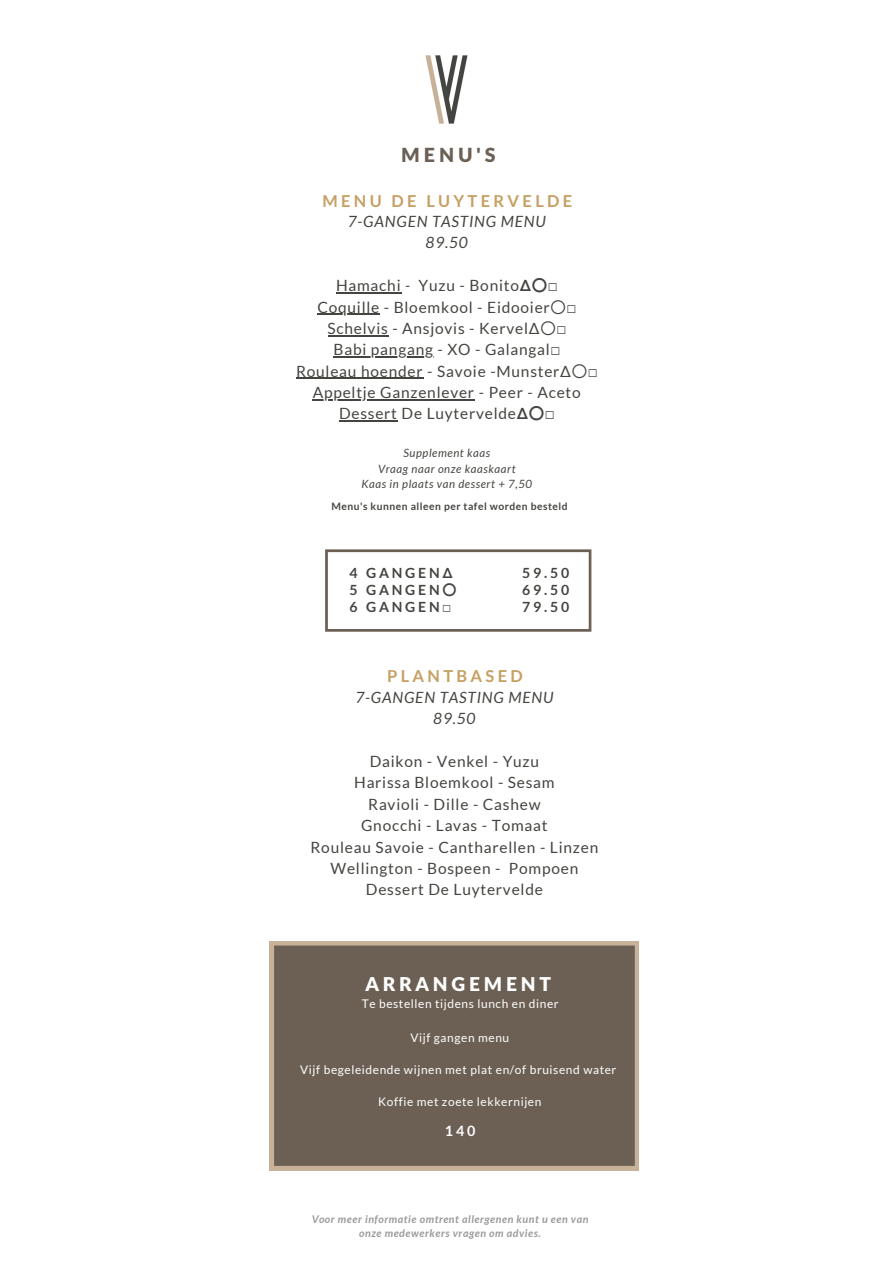
<style>
.page{position:relative;width:894px;height:1264px;background:#fff}
.page>*{position:absolute;margin:0;border:0;box-sizing:border-box;transform-origin:0 0}
.t1{font:900 19.5px "Lato Latin";color:#6c6054}
.t2{font:900 19.05px "Lato Latin";letter-spacing:.2em;color:#fff}
.t3{font:700 16.5px "Lato";letter-spacing:.2em;color:#c6a064}
.t4{font:15.45px/21.3px "Lato";letter-spacing:.05em;color:#444440;text-align:center}
.t5{font:italic 15.45px/21.3px "Lato";letter-spacing:.05em;color:#444440;text-align:center}
.t6{font:700 14.25px "Lato";color:#fff}
.t7{font:700 14.1px "Lato";letter-spacing:.2em;color:#444440}
.t8{font:12px "Lato";letter-spacing:.05em;color:#fff}
.t9{font:italic 11.4px/15.6px "Lato";letter-spacing:.05em;color:#444440;text-align:center}
.t10{font:italic 700 10.65px/14.2px "Lato";letter-spacing:.05em;color:#444440;text-align:center}
.t11{font:700 10.2px "Lato";letter-spacing:.05em;color:#444440}
.s1{font-style:italic}
.s2{font-weight:700}
.s3{font-family:"Noto Sans CJ Ksc";font-weight:700}
.s4{font-family:"Free Mono"}
.s5{font-family:"Noto Sans CJ Ksc"}
.s6{font-family:"Free Mono";font-weight:400}
</style>
<div class="page">
<img style="left:425px;top:55px;width:43px;height:69px">
<svg style="left:325px;top:549px;width:266px;height:82px"></svg>
<hr style="left:336px;top:292px;width:65px;height:1px;background:#444440">
<hr style="left:317px;top:314px;width:63px;height:1px;background:#444440">
<hr style="left:327px;top:335px;width:61px;height:1px;background:#444440">
<hr style="left:333px;top:356px;width:100px;height:1px;background:#444440">
<hr style="left:296px;top:378px;width:127px;height:1px;background:#444440">
<hr style="left:312px;top:399px;width:163px;height:1px;background:#444440">
<hr style="left:339px;top:420px;width:59px;height:2px;background:#444440">
<div style="left:269px;top:941px;width:369px;height:229px;background:#6c6054"></div>
<p class="t1" style="left:401px;top:146px;width:96px">MENU'S</p>
<p class="t3" style="left:322px;top:190px;width:251px">MENU DE LUYTERVELDE</p>
<h1 class="t5" style="left:347px;top:210px;width:199px">7-GANGEN TASTING MENU<br>89.50</h1>
<h3 class="t4" style="left:336px;top:274px;width:223px">Hamachi <span class="s1">-</span> Yuzu - Bonito<span class="s2">∆</span><span class="s3">〇</span><span class="s4">☐</span></h3>
<h4 class="t4" style="left:317px;top:296px;width:260px">Coquille - Bloemkool - Eidooier<span class="s5">〇</span><span class="s4">☐<br></span>Schelvis - Ansjovis - Kervel∆<span class="s5">〇</span><span class="s4">☐</span></h4>
<h2 class="t4" style="left:296px;top:339px;width:303px">Babi pangang - XO - Galangal<span class="s4">☐<br></span>Rouleau hoender - Savoie -Munster∆<span class="s5">〇</span><span class="s4">☐</span></h2>
<h6 class="t4" style="left:312px;top:381px;width:269px">Appeltje Ganzenlever - Peer - Aceto<br>Dessert De Luytervelde<span class="s2">∆</span><span class="s3">〇</span><span class="s4">☐</span></h6>
<h5 class="t9" style="left:361px;top:444px;width:172px">Supplement kaas<br>Vraag naar onze kaaskaart<br>Kaas in plaats van dessert + 7,50</h5>
<h4 class="t11" style="left:331px;top:499px;width:238px">Menu's kunnen alleen per tafel worden besteld</h4>
<h5 class="t7" style="left:349px;top:564px;width:105px">4 GANGEN∆</h5>
<h5 class="t7" style="left:522px;top:564px;width:49px">59.50</h5>
<h5 class="t7" style="left:349px;top:581px;width:109px">5 GANGEN<span class="s5">〇</span></h5>
<h5 class="t7" style="left:522px;top:581px;width:49px">69.50</h5>
<h5 class="t7" style="left:349px;top:598px;width:103px">6 GANGEN<span class="s6">☐</span></h5>
<h3 class="t7" style="left:522px;top:598px;width:49px">79.50</h3>
<p class="t3" style="left:387px;top:666px;width:137px">PLANTBASED</p>
<h6 class="t5" style="left:355px;top:686px;width:199px">7-GANGEN TASTING MENU<br>89.50</h6>
<p class="t4" style="left:310px;top:750px;width:289px">Daikon - Venkel - Yuzu<br>Harissa Bloemkool - Sesam<br>Ravioli - Dille - Cashew<br>Gnocchi - Lavas - Tomaat<br>Rouleau Savoie - Cantharellen - Linzen<br>Wellington - Bospeen - Pompoen<br>Dessert De Luytervelde</p>
<h2 class="t2" style="left:365px;top:975px;width:187px">ARRANGEMENT</h2>
<h6 class="t8" style="left:361px;top:996px;width:198px">Te bestellen tijdens lunch en diner</h6>
<h1 class="t8" style="left:410px;top:1030px;width:100px">Vijf gangen menu</h1>
<h6 class="t8" style="left:300px;top:1062px;width:317px">Vijf begeleidende wijnen met plat en/of bruisend water</h6>
<h6 class="t8" style="left:378px;top:1094px;width:165px">Koffie met zoete lekkernijen</h6>
<h5 class="t6" style="left:445px;top:1122px;width:32px">140</h5>
<p class="t10" style="left:311px;top:1211px;width:278px">Voor meer informatie omtrent allergenen kunt u een van onze medewerkers vragen om advies.</p>
</div>
